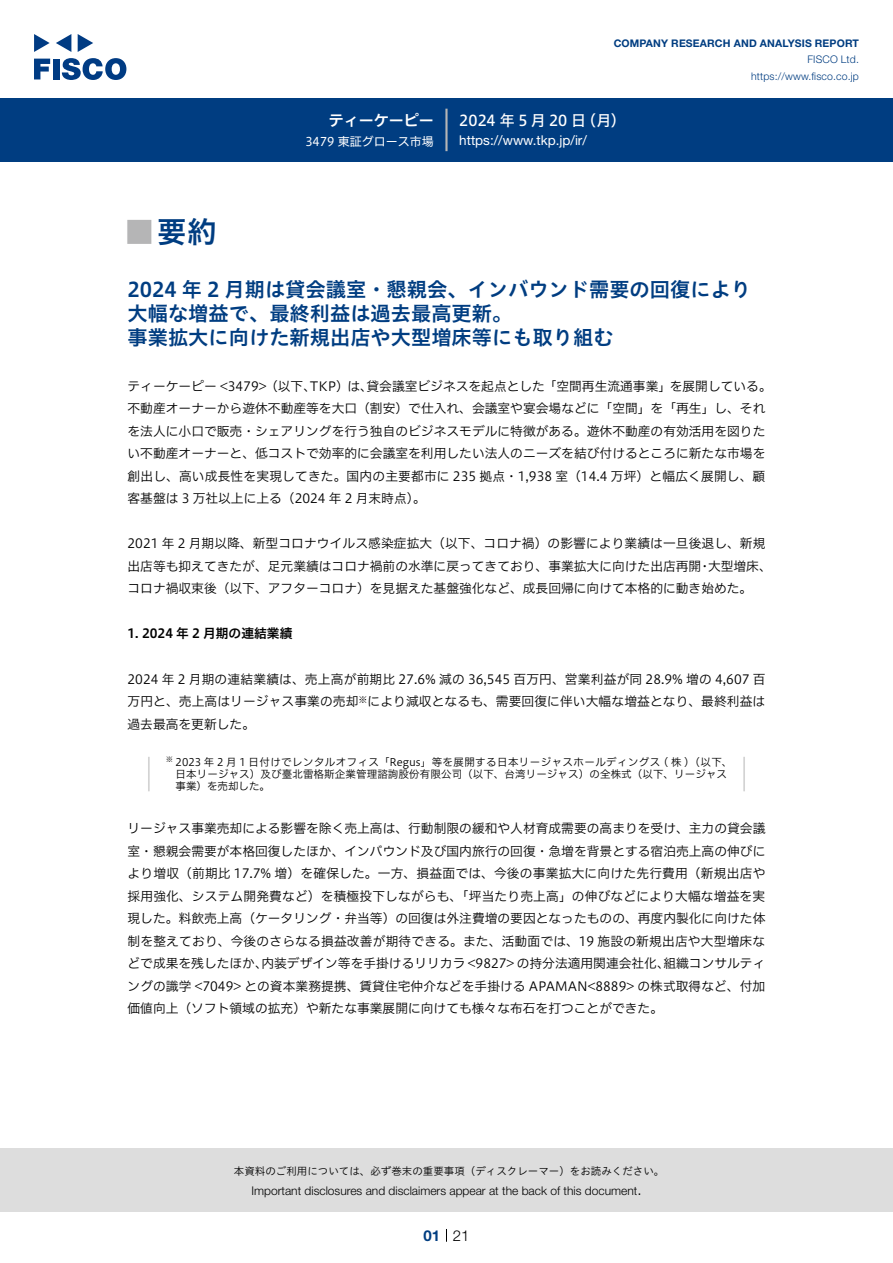
<style>
.page{position:relative;width:893px;height:1263px;background:#fff}
.page>*{position:absolute;margin:0;border:0;box-sizing:border-box;transform-origin:0 0}
.t1{font:30px "Hiragino UD Sans Std N W6";color:#003d81}
.t2{font:24px "Hiragino UD Sans Std N W6";color:#b5b5b6}
.t3{font:20.25px/24px "Hiragino UD Sans Std W6";color:#003d81}
.t4{font:15px "Hiragino UD Sans F Std N W5";letter-spacing:.01em;color:#fff}
.t5{font:15px "Hiragino UD Sans F Std N W6";color:#fff}
.t6{font:300 15px "Helvetica Neue LT Std";color:#000}
.t7{font:700 15px "Helvetica Neue LT Std";color:#003d81}
.t8{font:13.5px "Helvetica Neue LT Std";color:#fff}
.t9{font:12.75px/22.5px "Hiragino UD Sans F Std N W3";color:#000}
.t10{font:12.75px "Hiragino UD Sans F Std N W6";color:#000}
.t11{font:300 12px "Helvetica Neue LT Std";color:#000}
.t12{font:12px "Hiragino UD Sans F Std N W4";color:#fff}
.t13{font:10.5px/12px "Hiragino UD Sans F Std N W3";letter-spacing:.01em;color:#000}
.t14{font:10.5px "Hiragino UD Sans F Std N W3";letter-spacing:.04em;color:#000}
.t15{font:10.5px "Hiragino UD Sans Std W3";color:#000}
.t16{font:700 10.5px "Helvetica Neue LT Std";letter-spacing:.015em;color:#003d81}
.t17{font:300 10.5px/16.5px "Helvetica Neue LT Std";letter-spacing:.015em;color:#003d81;text-align:right}
.t18{font:8.85px "Hiragino UD Sans F Std N W3";color:#000}
.t19{font:7.35px "Hiragino UD Sans F Std N W3";color:#000}
.s1{font-family:"Hiragino Sans GB W3"}
</style>
<div class="page">
<div style="left:0;top:1148px;width:893px;height:64px;background:#ddd"></div>
<svg style="left:34px;top:59px;width:16px;height:20px"></svg>
<div style="left:53px;top:59px;width:6px;height:20px;background:#003b83"></div>
<svg style="left:62px;top:58px;width:64px;height:22px"></svg>
<svg style="left:34px;top:34px;width:16px;height:18px"></svg>
<svg style="left:78px;top:34px;width:15px;height:18px"></svg>
<svg style="left:56px;top:34px;width:15px;height:18px"></svg>
<div style="left:0;top:98px;width:893px;height:64px;background:#003d81"></div>
<hr style="left:445px;top:109px;width:3px;height:42px;background:#b5b5b6">
<svg style="left:446px;top:1229px;width:1px;height:13px"></svg>
<hr style="left:148px;top:757px;width:2px;height:34px;background:#d3d3d3">
<hr style="left:743px;top:757px;width:2px;height:34px;background:#d3d3d3">
<p class="t5" style="left:329px;top:109px;width:106px">ティーケーピー</p>
<p class="t12" style="left:305px;top:132px;width:130px">3479 東証グロース市場</p>
<p class="t16" style="left:614px;top:37px;width:247px">COMPANY RESEARCH AND ANALYSIS REPORT</p>
<p class="t17" style="left:751px;top:51px;width:109px">FISCO Ltd. https://www.fisco.co j p.</p>
<p class="t4" style="left:581px;top:109px;width:46px">（月(</p>
<p class="t4" style="left:459px;top:109px;width:128px">2024 年 5月20 日</p>
<p class="t8" style="left:459px;top:132px;width:129px">https: / / w w w . t k p j p. /i r/</p>
<h1 class="t1" style="left:157px;top:209px;width:61px">要約</h1>
<h2 class="t2" style="left:128px;top:213px;width:25px">█</h2>
<h3 class="t3" style="left:128px;top:276px;width:625px">2024 年 2 月期は貸会議室・懇親会、インバウンド需要の回復により大幅な増益で、最終利益は過去最高更新。<br>事業拡大に向けた新規出店や大型増床等にも取り組む</h3>
<p class="t9" style="left:367px;top:374px;width:407px">貸会議室ビジネスを起点とした「空間再生流通事業」を展開している。</p>
<p class="t9" style="left:128px;top:374px;width:639px">ティーケーピー &lt;3479&gt;（以下、<br>不動産オーナーから遊休不動産等を大口（割安）で仕入れ、会議室や宴会場などに「空間」を「再生」し、それを法人に小口で販売・シェアリングを行う独自のビジネスモデルに特徴がある。遊休不動産の有効活用を図りたい不動産オーナーと、低コストで効率的に会議室を利用したい法人のニーズを結び付けるところに新たな市場を創出し、高い成長性を実現してきた。国内の主要都市に 235 拠点・1,938 室（14.4 万坪）と幅広く展開し、顧客基盤は 3 万社以上に上る（2024 年 2 月末時点。(</p>
<p class="t9" style="left:708px;top:532px;width:65px;text-indent:-580px">2021 年 2 月期以降、新型コロナウイルス感染症拡大（以下、コロナ禍）の影響により業績は一旦後退し、新規大型増床、</p>
<p class="t9" style="left:310px;top:374px;width:65px">TKP）は、</p>
<p class="t9" style="left:128px;top:554px;width:626px">出店等も抑えてきたが、足元業績はコロナ禍前の水準に戻ってきており、事業拡大に向けた出店再開<br>コロナ禍収束後（以下、アフターコロナ）を見据えた基盤強化など、成長回帰に向けて本格的に動き始めた。</p>
<p class="t10" style="left:128px;top:624px;width:166px">1. 2024 年 2 月期の連結業績</p>
<p class="t9" style="left:128px;top:667px;width:639px;text-align:right">2024 年 2 月期の連結業績は、売上高が前期比 27.6% 減の 36,545 百万円、営業利益が同 28.9% 増の 4,607 百により減収となるも、需要回復に伴い大幅な増益となり、最終利益は</p>
<p class="t9" style="left:698px;top:554px;width:14px">・</p>
<p class="t9" style="left:128px;top:689px;width:232px">万円と、売上高はリージャス事業の売却過去最高を更新した。</p>
<p class="t14" style="left:176px;top:754px;width:558px">2023 年 2 月 1 日付けでレンタルオフィス「Regus」等を展開する日本リージャスホールディングス ( 株 )（以下、</p>
<p class="t18" style="left:359px;top:693px;width:10px">※</p>
<p class="t19" style="left:166px;top:753px;width:9px">※</p>
<p class="t13" style="left:176px;top:767px;width:553px">日本リージャス）及び臺北雷格斯企業管理諮詢股<span class="s1">份</span>有限公司（以下、台湾リージャス）の全株式（以下、リージャス事業）を売却した。</p>
<p class="t9" style="left:128px;top:816px;width:639px;text-align:right">リージャス事業売却による影響を除く売上高は、行動制限の緩和や人材育成需要の高まりを受け、主力の貸会議室・懇親会需要が本格回復したほか、インバウンド及び国内旅行の回復・急増を背景とする宿泊売上高の伸びにより増収（前期比 17.7% 増）を確保した。一方、損益面では、今後の事業拡大に向けた先行費用（新規出店や採用強化、システム開発費など）を積極投下しながらも、「坪当たり売上高」の伸びなどにより大幅な増益を実現した。料飲売上高（ケータリング・弁当等）の回復は外注費増の要因となったものの、再度内製化に向けた体制を整えており、今後のさらなる損益改善が期待できる。また、活動面では、19 施設の新規出店や大型増床な組織コンサルティ</p>
<p class="t9" style="left:261px;top:951px;width:410px">内装デザイン等を手掛けるリリカラ &lt;9827&gt; の持分法適用関連会社化、</p>
<p class="t9" style="left:128px;top:951px;width:639px">どで成果を残したほか、<br>ングの識学 &lt;7049&gt; との資本業務提携、賃貸住宅仲介などを手掛ける APAMAN&lt;8889&gt; の株式取得など、付加価値向上（ソフト領域の拡充）や新たな事業展開に向けても様々な布石を打つことができた。</p>
<p class="t15" style="left:234px;top:1163px;width:432px">本資料のご利用については、必ず巻末の重要事項（ディスクレーマー）をお読みください。</p>
<p class="t6" style="left:637px;top:1180px;width:6px">.</p>
<p class="t11" style="left:251px;top:1183px;width:387px">Important disclosures and disclaimers appear at the back of this document</p>
<p class="t7" style="left:423px;top:1226px;width:18px">01</p>
<p class="t6" style="left:453px;top:1226px;width:18px">21</p>
</div>
